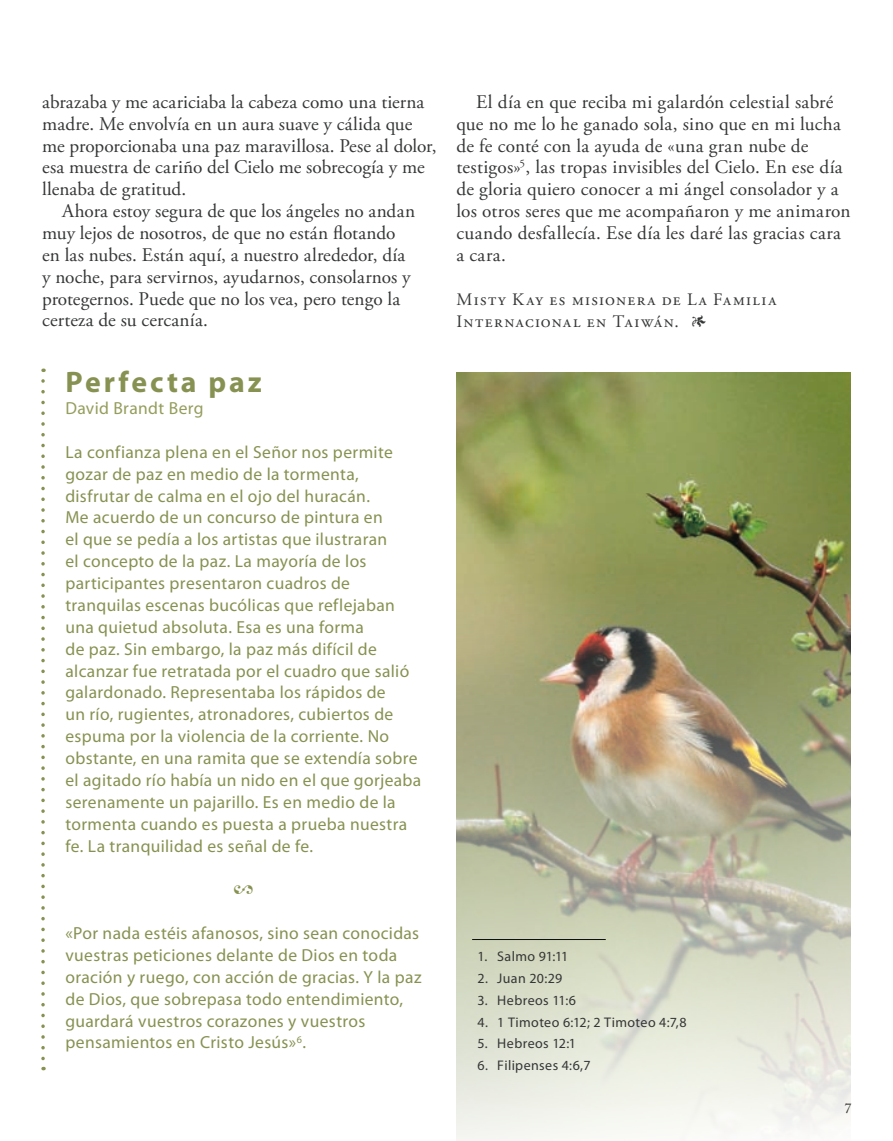
<style>
.page{position:relative;width:893px;height:1141px;background:#fff}
.page>*{position:absolute;margin:0;border:0;box-sizing:border-box;transform-origin:0 0}
.t1{font:700 29.75px "Myriad Pro";letter-spacing:.1em;color:#879151}
.t2{font:19.25px/21.9px "Adobe Garamond Pro";letter-spacing:.02em;color:#353636}
.t3{font:17.5px/21.9px "Myriad Pro";letter-spacing:.02em;color:#879151}
.t4{font:17.5px/21.9px "Adobe Garamond Pro";letter-spacing:.08em;color:#353636}
.t5{font:17.5px "Myriad Pro";letter-spacing:.02em;color:#959d5c}
.t6{font:17.5px "Adobe Garamond Pro";color:#879151}
.t7{font:14px "Myriad Pro";letter-spacing:.025em;color:#353636}
.t8{font:14px "Adobe Caslon Pro";color:#353636}
</style>
<div class="page">
<img style="left:456px;top:372px;width:395px;height:769px">
<hr style="left:472px;top:939px;width:134px;height:1px;background:#0a0e10">
<svg style="left:41px;top:381px;width:4px;height:689px"></svg>
<p class="t2" style="left:42px;top:91px;width:396px">abrazaba y me acariciaba la cabeza como una tierna madre. Me envolvía en un aura suave y cálida que me proporcionaba una paz maravillosa. Pese al dolor, esa muestra de cariño del Cielo me sobrecogía y me llenaba de gratitud.</p>
<p class="t2" style="left:42px;top:201px;width:374px;text-indent:20px">Ahora estoy segura de que los ángeles no andan muy lejos de nosotros, de que no están flotando en las nubes. Están aquí, a nuestro alrededor, día y noche, para servirnos, ayudarnos, consolarnos y protegernos. Puede que no los vea, pero tengo la certeza de su cercanía.</p>
<h1 class="t1" style="left:65px;top:363px;width:198px">Perfecta paz</h1>
<p class="t5" style="left:65px;top:397px;width:140px">David Brandt Berg</p>
<p class="t3" style="left:65px;top:441px;width:357px">La confianza plena en el Señor nos permite gozar de paz en medio de la tormenta, disfrutar de calma en el ojo del huracán.<br>Me acuerdo de un concurso de pintura en<br>el que se pedía a los artistas que ilustraran<br>el concepto de la paz. La mayoría de los participantes presentaron cuadros de tranquilas escenas bucólicas que reflejaban una quietud absoluta. Esa es una forma<br>de paz. Sin embargo, la paz más difícil de alcanzar fue retratada por el cuadro que salió galardonado. Representaba los rápidos de<br>un río, rugientes, atronadores, cubiertos de espuma por la violencia de la corriente. No obstante, en una ramita que se extendía sobre el agitado río había un nido en el que gorjeaba serenamente un pajarillo. Es en medio de la tormenta cuando es puesta a prueba nuestra fe. La tranquilidad es señal de fe.</p>
<p class="t6" style="left:234px;top:879px;width:21px">2</p>
<p class="t3" style="left:65px;top:922px;width:358px">«Por nada estéis afanosos, sino sean conocidas vuestras peticiones delante de Dios en toda oración y ruego, con acción de gracias. Y la paz de Dios, que sobrepasa todo entendimiento, guardará vuestros corazones y vuestros pensamientos en Cristo Jesús»<sup>6</sup>.</p>
<p class="t2" style="left:456px;top:91px;width:396px;text-indent:20px">El día en que reciba mi galardón celestial sabré que no me lo he ganado sola, sino que en mi lucha de fe conté con la ayuda de «una gran nube de testigos»<sup>5</sup>, las tropas invisibles del Cielo. En ese día de gloria quiero conocer a mi ángel consolador y a los otros seres que me acompañaron y me animaron cuando desfallecía. Ese día les daré las gracias cara a cara.</p>
<p class="t4" style="left:456px;top:289px;width:321px">Misty Kay es misionera de La Familia<br>Internacional en Taiwán. 1</p>
<p class="t7" style="left:477px;top:948px;width:93px">1. Salmo 91:11</p>
<p class="t7" style="left:477px;top:969px;width:86px">2. Juan 20:29</p>
<p class="t7" style="left:477px;top:991px;width:100px">3. Hebreos 11:6</p>
<p class="t7" style="left:477px;top:1013px;width:211px">4. 1 Timoteo 6:12; 2 Timoteo 4:7,8</p>
<p class="t7" style="left:477px;top:1035px;width:100px">5. Hebreos 12:1</p>
<p class="t7" style="left:477px;top:1057px;width:115px">6. Filipenses 4:6,7</p>
<p class="t8" style="left:845px;top:1100px;width:8px">7</p>
</div>
